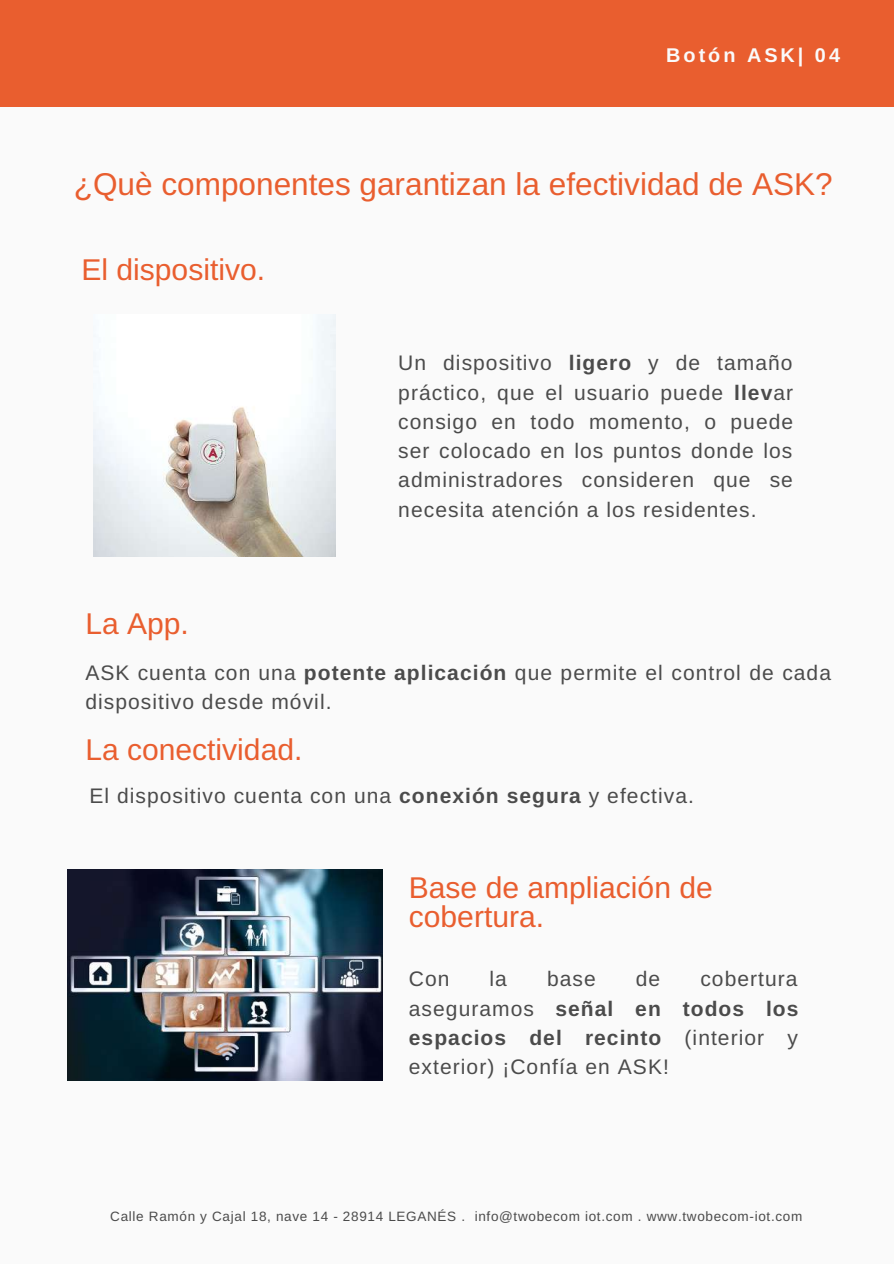
<style>
.page{position:relative;width:894px;height:1264px;background:#fff}
.page>*{position:absolute;margin:0;border:0;box-sizing:border-box;transform-origin:0 0}
.t1{font:31.5px "Arimo";color:#e95e2f}
.t2{font:30px/29.2px "Arimo";color:#e95e2f}
.t3{font:21px/29.2px "Arimo";letter-spacing:.05em;color:#4b4b4b;text-align:justify}
.t4{font:700 19.8px "Arimo";letter-spacing:.15em;color:#fafafa}
.t5{font:13.5px "Arimo";letter-spacing:.05em;color:#4b4b4b}
.s1{font-weight:700}
</style>
<div class="page">
<div style="left:0;top:0;width:893px;height:1263px;background:#fafafa"></div>
<div style="left:0;top:0;width:893px;height:107px;background:#e95e2f"></div>
<img style="left:94px;top:314px;width:242px;height:242px">
<img style="left:67px;top:869px;width:315px;height:211px">
<p class="t4" style="left:666px;top:44px;width:175px">Botón ASK| 04</p>
<h1 class="t1" style="left:74px;top:167px;width:760px">¿Què componentes garantizan la efectividad de ASK?</h1>
<h2 class="t2" style="left:81px;top:254px;width:185px">El dispositivo.</h2>
<p class="t3" style="left:398px;top:348px;width:396px">Un dispositivo <span class="s1">ligero</span> y de tamaño práctico, que el usuario puede <span class="s1">llev</span>ar consigo en todo momento, o puede ser colocado en los puntos donde los administradores consideren que se necesita atención a los residentes.</p>
<h2 class="t2" style="left:85px;top:609px;width:105px">La App.</h2>
<p class="t3" style="left:85px;top:658px;width:747px">ASK cuenta con una <span class="s1">potente aplicación</span> que permite el control de cada dispositivo desde móvil.</p>
<h2 class="t2" style="left:85px;top:734px;width:218px">La conectividad.</h2>
<p class="t3" style="left:89px;top:781px;width:606px">El dispositivo cuenta con una <span class="s1">conexión segura</span> y efectiva.</p>
<h2 class="t2" style="left:409px;top:872px;width:305px">Base de ampliación de cobertura.</h2>
<p class="t3" style="left:409px;top:964px;width:391px;text-indent:291px">cobertura aseguramos <span class="s1">señal en todos los espacios del recinto</span> (interior y exterior) ¡Confía en ASK!</p>
<p class="t3" style="left:409px;top:964px;width:42px">Con</p>
<p class="t3" style="left:489px;top:964px;width:19px">la</p>
<p class="t3" style="left:547px;top:964px;width:50px">base</p>
<p class="t3" style="left:635px;top:964px;width:26px">de</p>
<p class="t5" style="left:110px;top:1209px;width:693px">Calle Ramón y Cajal 18, nave 14 - 28914 LEGANÉS . info@twobecom iot.com . www.twobecom-iot.com</p>
</div>
